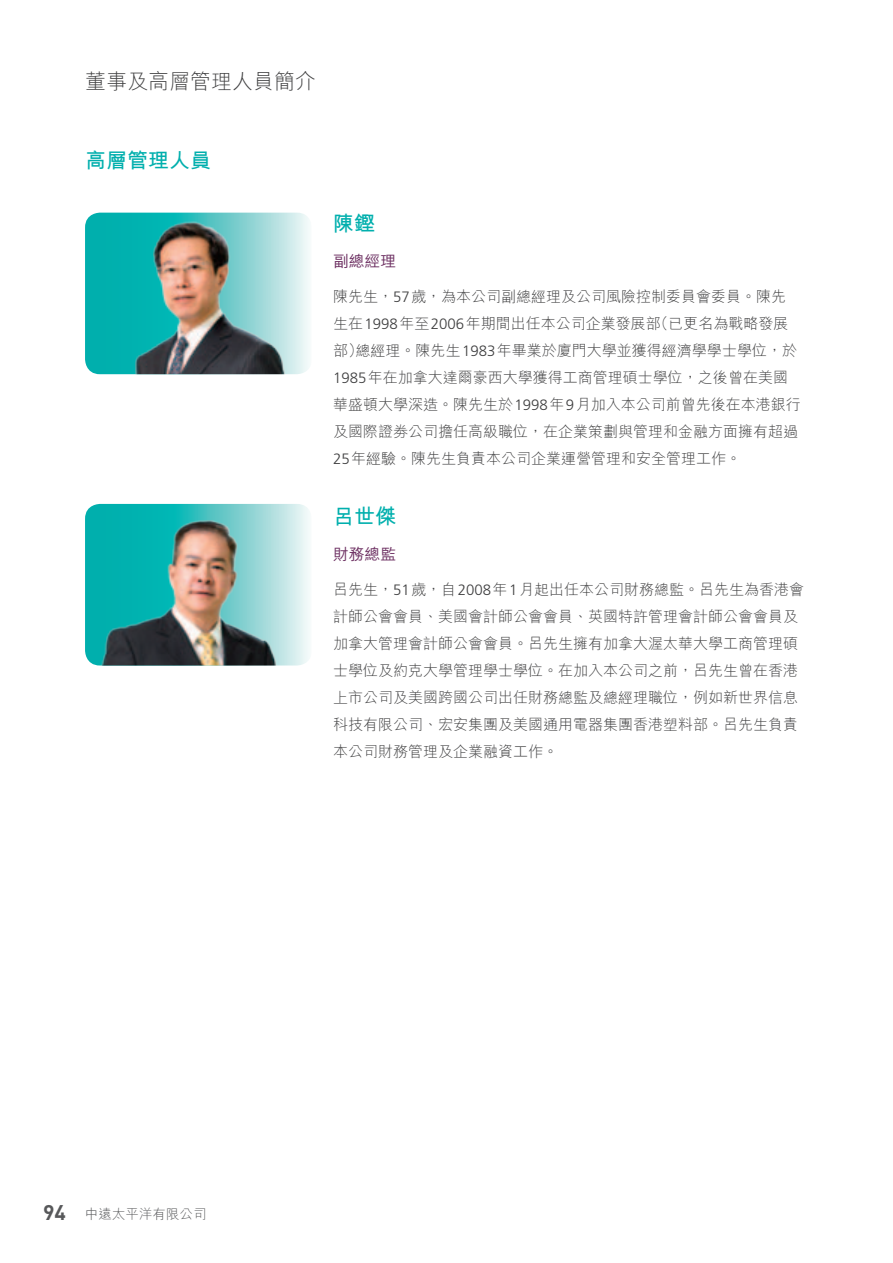
<style>
.page{position:relative;width:893px;height:1263px;background:#fff}
.page>*{position:absolute;margin:0;border:0;box-sizing:border-box;transform-origin:0 0}
.t1{font:300 21px "M Hei HK";color:#3e3e3f}
.t2{font:700 21px "M Hei HK";color:#00afad}
.t3{font:500 15.75px "M Hei HK";color:#6d3062}
.t4{font:300 15px/27px "M Hei HK";color:#3e3e3f}
.t5{font:300 13.5px "M Hei HK";color:#57585a}
.s1{font-family:"Frutiger"}
.s2{font-family:"DIN";font-weight:700;font-size:21px}
</style>
<div class="page">
<svg style="left:85px;top:217px;width:225px;height:153px"></svg>
<svg style="left:85px;top:504px;width:224px;height:152px;background:#4dc6c4"></svg>
<img style="left:89px;top:213px;width:219px;height:161px">
<img style="left:86px;top:511px;width:224px;height:154px">
<h1 class="t1" style="left:85px;top:66px;width:232px">董事及高層管理人員簡介</h1>
<h1 class="t2" style="left:85px;top:145px;width:127px">高層管理人員</h1>
<h1 class="t2" style="left:333px;top:208px;width:43px">陳鏗</h1>
<p class="t3" style="left:333px;top:249px;width:64px">副總經理</p>
<p class="t4" style="left:333px;top:283px;width:469px">陳先生，<span class="s1">57</span>歲，為本公司副總經理及公司風險控制委員會委員。陳先生在<span class="s1">1998</span>年至<span class="s1">2006</span>年期間出任本公司企業發展部（已更名為戰略發展部）總經理。陳先生<span class="s1">1983</span>年畢業於廈門大學並獲得經濟學學士學位，於<span class="s1">1985</span>年在加拿大達爾豪西大學獲得工商管理碩士學位，之後曾在美國華盛頓大學深造。陳先生於<span class="s1">1998</span>年<span class="s1">9</span>月加入本公司前曾先後在本港銀行及國際證劵公司擔任高級職位，在企業策劃與管理和金融方面擁有超過<span class="s1">25</span>年經驗。陳先生負責本公司企業運營管理和安全管理工作。</p>
<h1 class="t2" style="left:333px;top:501px;width:64px">呂世傑</h1>
<p class="t3" style="left:333px;top:542px;width:64px">財務總監</p>
<p class="t4" style="left:333px;top:575px;width:472px">呂先生，<span class="s1">51</span>歲，自<span class="s1">2008</span>年<span class="s1">1</span>月起出任本公司財務總監。呂先生為香港會計師公會會員、美國會計師公會會員、英國特許管理會計師公會會員及加拿大管理會計師公會會員。呂先生擁有加拿大渥太華大學工商管理碩士學位及約克大學管理學士學位。在加入本公司之前，呂先生曾在香港上市公司及美國跨國公司出任財務總監及總經理職位，例如新世界信息科技有限公司、宏安集團及美國通用電器集團香港塑料部。呂先生負責本公司財務管理及企業融資工作。</p>
<p class="t5" style="left:43px;top:1205px;width:165px"><span class="s2">94</span> 中遠太平洋有限公司</p>
</div>
